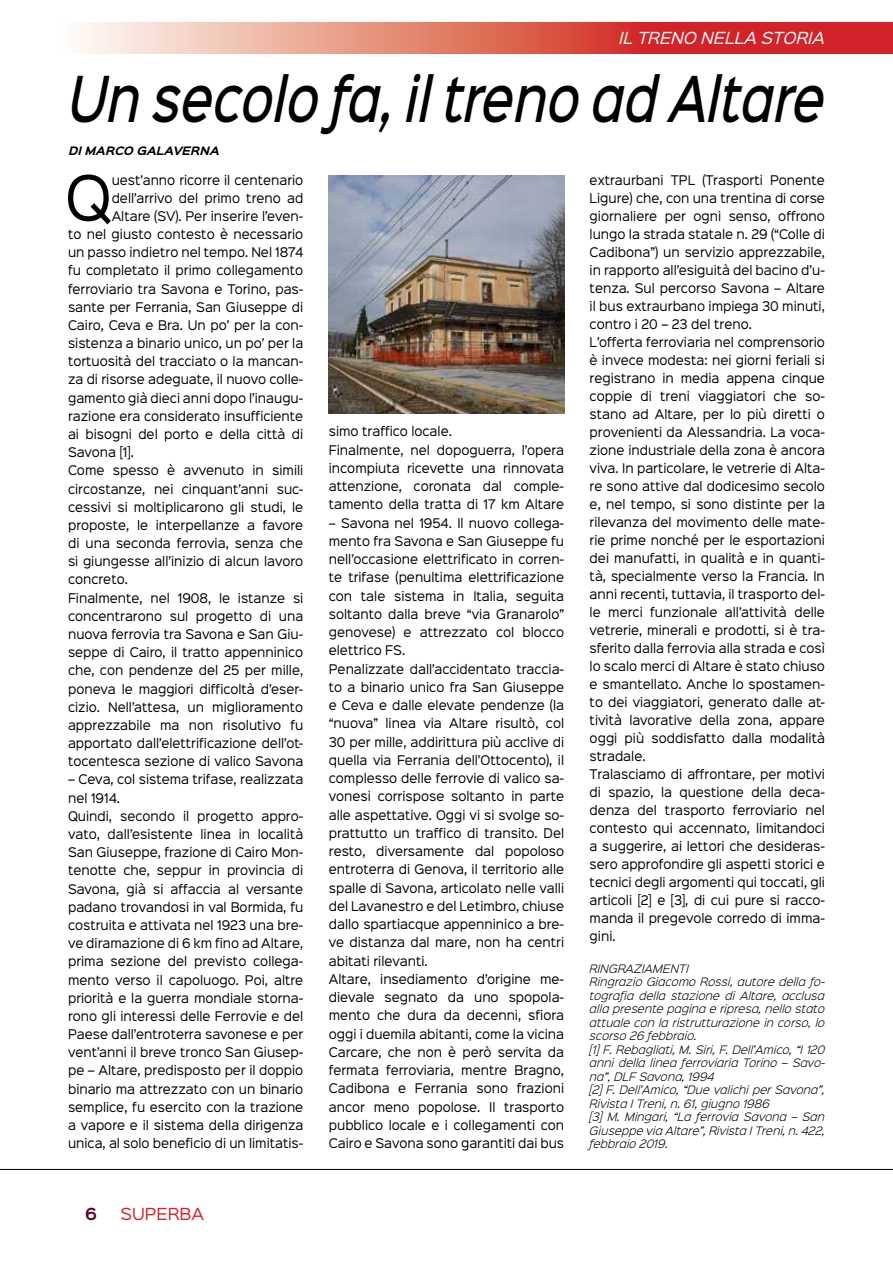
<style>
.page{position:relative;width:893px;height:1263px;background:#fff}
.page>*{position:absolute;margin:0;border:0;box-sizing:border-box;transform-origin:0 0}
.t1{font:italic 500 57px "Sinkin Sans 500";letter-spacing:-.005em;color:#000;scale:.79 1}
.t2{font:56.4px "Sinkin Sans 400";color:#000;scale:.95 1}
.t3{font:italic 15px "Sinkin Sans 400";color:#fff}
.t4{font:15px "Sinkin Sans 400";color:#d2232a}
.t5{font:600 15px "Sinkin Sans 600";color:#600032}
.t6{font:12px/18px "Sinkin Sans 400";color:#000;scale:.95 1}
.t7{font:italic 300 10.5px/13.5px "Sinkin Sans 300";color:#000}
.t8{font:italic 700 10.5px "Sinkin Sans 700";letter-spacing:-.015em;color:#000}
</style>
<div class="page">
<hr style="left:0;top:1169px;width:893px;height:1px;background:#000">
<svg style="left:80px;top:22px;width:813px;height:31px;background:#e07369"></svg>
<img style="left:329px;top:175px;width:235px;height:239px">
<p class="t3" style="left:619px;top:25px;width:207px">IL TRENO NELLA STORIA</p>
<h1 class="t1" style="left:68px;top:50px;width:960px">Un secolo fa, il treno ad Altare</h1>
<p class="t8" style="left:69px;top:145px;width:152px">DI MARCO GALAVERNA</p>
<h2 class="t2" style="left:65px;top:150px;width:51px">Q</h2>
<p class="t6" style="left:112px;top:170px;width:203px">uest’anno ricorre il centenario</p>
<p class="t6" style="left:590px;top:170px;width:249px">extraurbani TPL (Trasporti Ponente Ligure) che, con una trentina di corse giornaliere per ogni senso, offrono lungo la strada statale n. 29 (“Colle di Cadibona”) un servizio apprezzabile, in rapporto all’esiguità del bacino d’u&shy;tenza. Sul percorso Savona – Altare il bus extraurbano impiega 30 minuti, contro i 20 – 23 del treno.<br>L’offerta ferroviaria nel comprensorio è invece modesta: nei giorni feriali si registrano in media appena cinque coppie di treni viaggiatori che so&shy;stano ad Altare, per lo più diretti o provenienti da Alessandria. La voca&shy;zione industriale della zona è ancora viva. In particolare, le vetrerie di Alta&shy;re sono attive dal dodicesimo secolo e, nel tempo, si sono distinte per la rilevanza del movimento delle mate&shy;rie prime nonché per le esportazioni dei manufatti, in qualità e in quanti&shy;tà, specialmente verso la Francia. In anni recenti, tuttavia, il trasporto del&shy;le merci funzionale all’attività delle vetrerie, minerali e prodotti, si è tra&shy;sferito dalla ferrovia alla strada e così lo scalo merci di Altare è stato chiuso e smantellato. Anche lo spostamen&shy;to dei viaggiatori, generato dalle at&shy;tività lavorative della zona, appare oggi più soddisfatto dalla modalità stradale.<br>Tralasciamo di affrontare, per motivi di spazio, la questione della deca&shy;denza del trasporto ferroviario nel contesto qui accennato, limitandoci a suggerire, ai lettori che desideras&shy;sero approfondire gli aspetti storici e tecnici degli argomenti qui toccati, gli articoli [2] e [3], di cui pure si racco&shy;manda il pregevole corredo di imma&shy;gini.</p>
<p class="t7" style="left:590px;top:961px;width:237px">RINGRAZIAMENTI<br>Ringrazio Giacomo Rossi, autore della fo&shy;tografia della stazione di Altare, acclusa alla presente pagina e ripresa, nello stato attuale con la ristrutturazione in corso, lo scorso 26 febbraio.<br>[1] F. Rebagliati, M. Siri, F. Dell’Amico, “I 120 anni della linea ferroviaria Torino – Savo&shy;na”, DLF Savona, 1994<br>[2] F. Dell’Amico, “Due valichi per Savona”, Rivista I Treni, n. 61, giugno 1986<br>[3] M. Mingari, “La ferrovia Savona – San Giuseppe via Altare”, Rivista I Treni, n. 422, febbraio 2019.</p>
<p class="t6" style="left:112px;top:188px;width:203px">dell’arrivo del primo treno ad</p>
<p class="t6" style="left:112px;top:206px;width:203px">Altare (SV). Per inserire l’even-</p>
<p class="t6" style="left:68px;top:224px;width:249px">to nel giusto contesto è necessario</p>
<p class="t6" style="left:68px;top:242px;width:249px">un passo indietro nel tempo. Nel 1874</p>
<p class="t6" style="left:68px;top:260px;width:249px">fu completato il primo collegamento</p>
<p class="t6" style="left:68px;top:279px;width:249px">ferroviario tra Savona e Torino, pas-</p>
<p class="t6" style="left:68px;top:297px;width:249px">sante per Ferrania, San Giuseppe di</p>
<p class="t6" style="left:68px;top:315px;width:249px">Cairo, Ceva e Bra. Un po’ per la con-</p>
<p class="t6" style="left:68px;top:333px;width:249px">sistenza a binario unico, un po’ per la</p>
<p class="t6" style="left:68px;top:351px;width:249px">tortuosità del tracciato o la mancan-</p>
<p class="t6" style="left:68px;top:370px;width:249px">za di risorse adeguate, il nuovo colle-</p>
<p class="t6" style="left:68px;top:388px;width:249px">gamento già dieci anni dopo l’inaugu-</p>
<p class="t6" style="left:68px;top:406px;width:249px">razione era considerato insufficiente</p>
<p class="t6" style="left:68px;top:424px;width:249px">ai bisogni del porto e della città di</p>
<p class="t6" style="left:68px;top:442px;width:71px">Savona [1].</p>
<p class="t6" style="left:68px;top:460px;width:249px">Come spesso è avvenuto in simili</p>
<p class="t6" style="left:68px;top:479px;width:249px">circostanze, nei cinquant’anni suc-</p>
<p class="t6" style="left:68px;top:497px;width:249px">cessivi si moltiplicarono gli studi, le</p>
<p class="t6" style="left:68px;top:515px;width:249px">proposte, le interpellanze a favore</p>
<p class="t6" style="left:68px;top:533px;width:249px">di una seconda ferrovia, senza che</p>
<p class="t6" style="left:68px;top:551px;width:249px">si giungesse all’inizio di alcun lavoro</p>
<p class="t6" style="left:68px;top:569px;width:65px">concreto.</p>
<p class="t6" style="left:68px;top:588px;width:249px">Finalmente, nel 1908, le istanze si</p>
<p class="t6" style="left:68px;top:606px;width:249px">concentrarono sul progetto di una</p>
<p class="t6" style="left:68px;top:624px;width:249px">nuova ferrovia tra Savona e San Giu-</p>
<p class="t6" style="left:68px;top:642px;width:249px">seppe di Cairo, il tratto appenninico</p>
<p class="t6" style="left:68px;top:660px;width:249px">che, con pendenze del 25 per mille,</p>
<p class="t6" style="left:68px;top:679px;width:249px">poneva le maggiori difficoltà d’eser-</p>
<p class="t6" style="left:68px;top:697px;width:249px">cizio. Nell’attesa, un miglioramento</p>
<p class="t6" style="left:68px;top:715px;width:249px">apprezzabile ma non risolutivo fu</p>
<p class="t6" style="left:68px;top:733px;width:249px">apportato dall’elettrificazione dell’ot-</p>
<p class="t6" style="left:68px;top:751px;width:249px">tocentesca sezione di valico Savona</p>
<p class="t6" style="left:68px;top:769px;width:249px">– Ceva, col sistema trifase, realizzata nel 1914.<br>Quindi, secondo il progetto appro&shy;vato, dall’esistente linea in località San Giuseppe, frazione di Cairo Mon&shy;tenotte che, seppur in provincia di Savona, già si affaccia al versante padano trovandosi in val Bormida, fu costruita e attivata nel 1923 una bre&shy;ve diramazione di 6 km fino ad Altare, prima sezione del previsto collega&shy;mento verso il capoluogo. Poi, altre priorità e la guerra mondiale storna&shy;rono gli interessi delle Ferrovie e del Paese dall’entroterra savonese e per vent’anni il breve tronco San Giusep&shy;pe – Altare, predisposto per il doppio binario ma attrezzato con un binario semplice, fu esercito con la trazione a vapore e il sistema della dirigenza unica, al solo beneficio di un limitatis-</p>
<p class="t6" style="left:329px;top:421px;width:249px">simo traffico locale.<br>Finalmente, nel dopoguerra, l’opera incompiuta ricevette una rinnovata attenzione, coronata dal comple&shy;tamento della tratta di 17 km Altare</p>
<p class="t6" style="left:329px;top:513px;width:249px">– Savona nel 1954. Il nuovo collega&shy;mento fra Savona e San Giuseppe fu nell’occasione elettrificato in corren&shy;te trifase (penultima elettrificazione con tale sistema in Italia, seguita soltanto dalla breve “via Granarolo” genovese) e attrezzato col blocco elettrico FS.<br>Penalizzate dall’accidentato traccia&shy;to a binario unico fra San Giuseppe e Ceva e dalle elevate pendenze (la “nuova” linea via Altare risultò, col 30 per mille, addirittura più acclive di quella via Ferrania dell’Ottocento), il complesso delle ferrovie di valico sa&shy;vonesi corrispose soltanto in parte alle aspettative. Oggi vi si svolge so&shy;prattutto un traffico di transito. Del resto, diversamente dal popoloso entroterra di Genova, il territorio alle spalle di Savona, articolato nelle valli del Lavanestro e del Letimbro, chiuse dallo spartiacque appenninico a bre&shy;ve distanza dal mare, non ha centri abitati rilevanti.<br>Altare, insediamento d’origine me&shy;dievale segnato da uno spopola&shy;mento che dura da decenni, sfiora oggi i duemila abitanti, come la vicina Carcare, che non è però servita da fermata ferroviaria, mentre Bragno, Cadibona e Ferrania sono frazioni ancor meno popolose. Il trasporto pubblico locale e i collegamenti con Cairo e Savona sono garantiti dai bus</p>
<p class="t5" style="left:85px;top:1201px;width:13px">6</p>
<p class="t4" style="left:120px;top:1202px;width:85px">SUPERBA</p>
</div>
